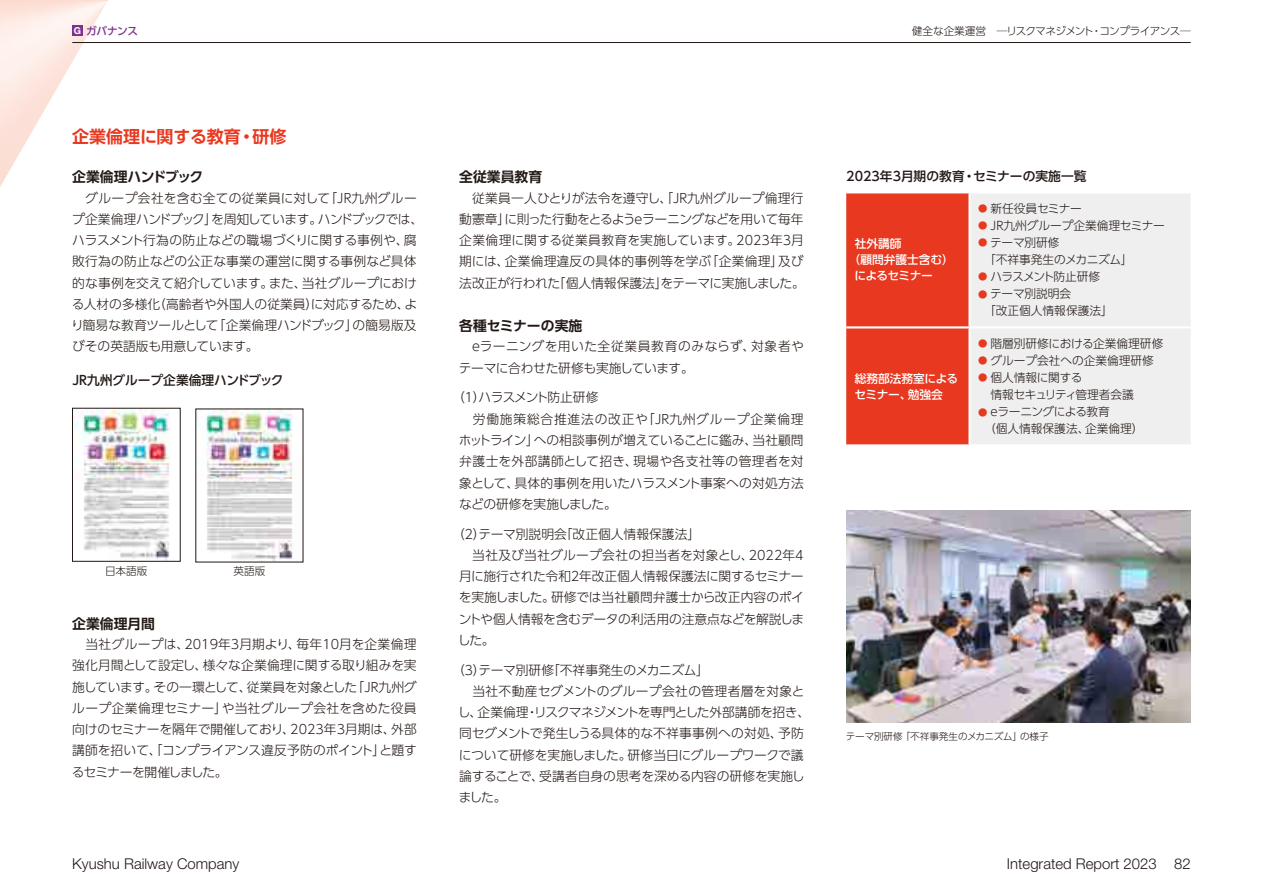
<style>
.page{position:relative;width:1263px;height:893px;background:#fff}
.page>*{position:absolute;margin:0;border:0;box-sizing:border-box;transform-origin:0 0}
.t1{font:700 16.95px "UD Shin Go Pro De";letter-spacing:-.005em;color:#e83820}
.t2{font:300 14.85px "Helvetica Neue LT Std";color:#221815}
.t3{font:700 13.8px "UD Shin Go Pro De";color:#221815}
.t4{font:700 13.8px "UD Shin Go Pro De";letter-spacing:-.035em;color:#221815}
.t5{font:300 12.75px/21.3px "UD Shin Go Pro";color:#221815}
.t6{font:500 12.75px "UD Shin Go Pro";color:#221815}
.t7{font:300 11.7px/17px "UD Shin Go Pro";color:#221815}
.t8{font:500 11.7px/15.9px "UD Shin Go Pro";color:#fff}
.t9{font:300 11.7px/17px "UD Shin Go Pro";letter-spacing:-.02em;color:#221815}
.t10{font:300 11.7px/17px "UD Shin Go Pro";letter-spacing:-.03em;color:#221815}
.t11{font:300 11.7px "UD Shin Go Pro";letter-spacing:-.055em;color:#221815}
.t12{font:500 11.7px "UD Shin Go Pro";letter-spacing:-.055em;color:#fff}
.t13{font:300 10.65px "UD Shin Go Pro";letter-spacing:-.04em;color:#221815}
.t14{font:500 10.65px "UD Shin Go Pro";letter-spacing:-.035em;color:#7e318e}
.t15{font:300 9.6px "UD Shin Go Pro";color:#221815}
.s1{font-family:"Helvetica Neue LT Std";font-weight:700;font-size:9.6px;color:#fff}
.s2{font-size:9.3px;color:#e83820}
</style>
<div class="page">
<svg style="left:0;top:0;width:108px;height:187px"></svg>
<hr style="left:72px;top:42px;width:1119px;height:1px;background:#221815">
<img style="left:74px;top:410px;width:96px;height:149px">
<div style="left:72px;top:408px;width:108px;height:153px;border:1px solid #221815"></div>
<img style="left:198px;top:411px;width:95px;height:149px">
<div style="left:846px;top:193px;width:122px;height:251px;background:#e83820"></div>
<div style="left:971px;top:194px;width:220px;height:250px;background:#efefef"></div>
<hr style="left:846px;top:326px;width:123px;height:2px;background:#fff">
<hr style="left:969px;top:326px;width:222px;height:2px;background:#fff">
<div style="left:72px;top:26px;width:11px;height:10px;background:#7e318e"></div>
<img style="left:846px;top:510px;width:345px;height:213px">
<p class="t14" style="left:74px;top:22px;width:66px"><span class="s1">G</span> ガバナンス</p>
<p class="t13" style="left:912px;top:22px;width:280px">健全な企業運営　─リスクマネジメント・コンプライアンス─</p>
<h1 class="t1" style="left:72px;top:122px;width:216px">企業倫理に関する教育・研修</h1>
<p class="t4" style="left:72px;top:166px;width:132px">企業倫理ハンドブック</p>
<p class="t5" style="left:71px;top:187px;width:353px">　グループ会社を含む全ての従業員に対して「JR九州グループ企業倫理ハンドブック」を周知しています。ハンドブックでは、ハラスメント行為の防止などの職場づくりに関する事例や、腐敗行為の防止などの公正な事業の運営に関する事例など具体的な事例を交えて紹介しています。また、当社グループにおける人材の多様化（高齢者や外国人の従業員）に対応するため、より簡易な教育ツールとして「企業倫理ハンドブック」の簡易版及びその英語版も用意しています。</p>
<p class="t6" style="left:72px;top:370px;width:213px">JR九州グループ企業倫理ハンドブック</p>
<p class="t13" style="left:105px;top:562px;width:44px">日本語版</p>
<p class="t13" style="left:233px;top:562px;width:33px">英語版</p>
<p class="t3" style="left:72px;top:612px;width:84px">企業倫理月間</p>
<p class="t5" style="left:72px;top:633px;width:347px;text-align:justify">　当社グループは、2019年3月期より、毎年10月を企業倫理強化月間として設定し、様々な企業倫理に関する取り組みを実施しています。その一環として、従業員を対象とした「JR九州グループ企業倫理セミナー」や当社グループ会社を含めた役員向けのセミナーを隔年で開催しており、2023年3月期は、外部講師を招いて、「コンプライアンス違反予防のポイント」と題するセミナーを開催しました。</p>
<p class="t3" style="left:459px;top:166px;width:84px">全従業員教育</p>
<p class="t5" style="left:459px;top:187px;width:347px;text-align:justify">　従業員一人ひとりが法令を遵守し、「JR九州グループ倫理行動憲章」に則った行動をとるようeラーニングなどを用いて毎年企業倫理に関する従業員教育を実施しています。2023年3月期には、企業倫理違反の具体的事例等を学ぶ「企業倫理」及び法改正が行われた「個人情報保護法」をテーマに実施しました。</p>
<p class="t3" style="left:459px;top:315px;width:125px">各種セミナーの実施</p>
<p class="t5" style="left:459px;top:335px;width:346px">　eラーニングを用いた全従業員教育のみならず、対象者やテーマに合わせた研修も実施しています。</p>
<p class="t5" style="left:459px;top:386px;width:346px;text-indent:-7px">（１）ハラスメント防止研修<br>　労働施策総合推進法の改正や「JR九州グループ企業倫理ホットライン」への相談事例が増えていることに鑑み、当社顧問弁護士を外部講師として招き、現場や各支社等の管理者を対象として、具体的事例を用いたハラスメント事案への対処方法などの研修を実施しました。</p>
<p class="t5" style="left:458px;top:523px;width:348px;text-indent:-6px">（２）テーマ別説明会「改正個人情報保護法」<br>　当社及び当社グループ会社の担当者を対象とし、2022年4月に施行された令和２年改正個人情報保護法に関するセミナーを実施しました。研修では当社顧問弁護士から改正内容のポイントや個人情報を含むデータの利活用の注意点などを解説しました。</p>
<p class="t5" style="left:458px;top:659px;width:354px;text-indent:-6px">（３）テーマ別研修「不祥事発生のメカニズム」<br>　当社不動産セグメントのグループ会社の管理者層を対象とし、企業倫理・リスクマネジメントを専門とした外部講師を招き、同セグメントで発生しうる具体的な不祥事事例への対処、予防について研修を実施しました。研修当日にグループワークで議論することで、受講者自身の思考を深める内容の研修を実施しました。</p>
<p class="t6" style="left:846px;top:166px;width:242px">2023年3月期の教育・セミナーの実施一覧</p>
<p class="t8" style="left:855px;top:236px;width:48px">社外講師</p>
<p class="t8" style="left:849px;top:252px;width:107px">（顧問弁護士含む）</p>
<p class="t12" style="left:854px;top:266px;width:80px">によるセミナー</p>
<p class="t8" style="left:854px;top:370px;width:105px">総務部法務室によるセミナー、勉強会</p>
<p class="t9" style="left:978px;top:200px;width:105px"><span class="s2">●</span> 新任役員セミナー</p>
<p class="t7" style="left:978px;top:217px;width:188px"><span class="s2">●</span> JR九州グループ企業倫理セミナー</p>
<p class="t9" style="left:984px;top:234px;width:150px;text-indent:-6px"><span class="s2">●</span> テーマ別研修<br>「不祥事発生のメカニズム」</p>
<p class="t11" style="left:978px;top:267px;width:124px"><span class="s2">●</span> ハラスメント防止研修</p>
<p class="t7" style="left:984px;top:285px;width:130px;text-indent:-6px"><span class="s2">●</span> テーマ別説明会<br>「改正個人情報保護法」</p>
<p class="t7" style="left:978px;top:335px;width:187px"><span class="s2">●</span> 階層別研修における企業倫理研修</p>
<p class="t7" style="left:978px;top:352px;width:177px"><span class="s2">●</span> グループ会社への企業倫理研修</p>
<p class="t10" style="left:990px;top:369px;width:145px;text-indent:-12px"><span class="s2">●</span> 個人情報に関する<br>情報セキュリティ管理者会議</p>
<p class="t7" style="left:984px;top:403px;width:161px;text-indent:-6px"><span class="s2">●</span> eラーニングによる教育<br>（個人情報保護法、企業倫理）</p>
<p class="t15" style="left:846px;top:728px;width:204px">テーマ別研修 「不祥事発生のメカニズム」の様子</p>
<p class="t2" style="left:72px;top:855px;width:169px">Kyushu Railway Company</p>
<p class="t2" style="left:1007px;top:855px;width:185px">Integrated Report 2023 82</p>
</div>
